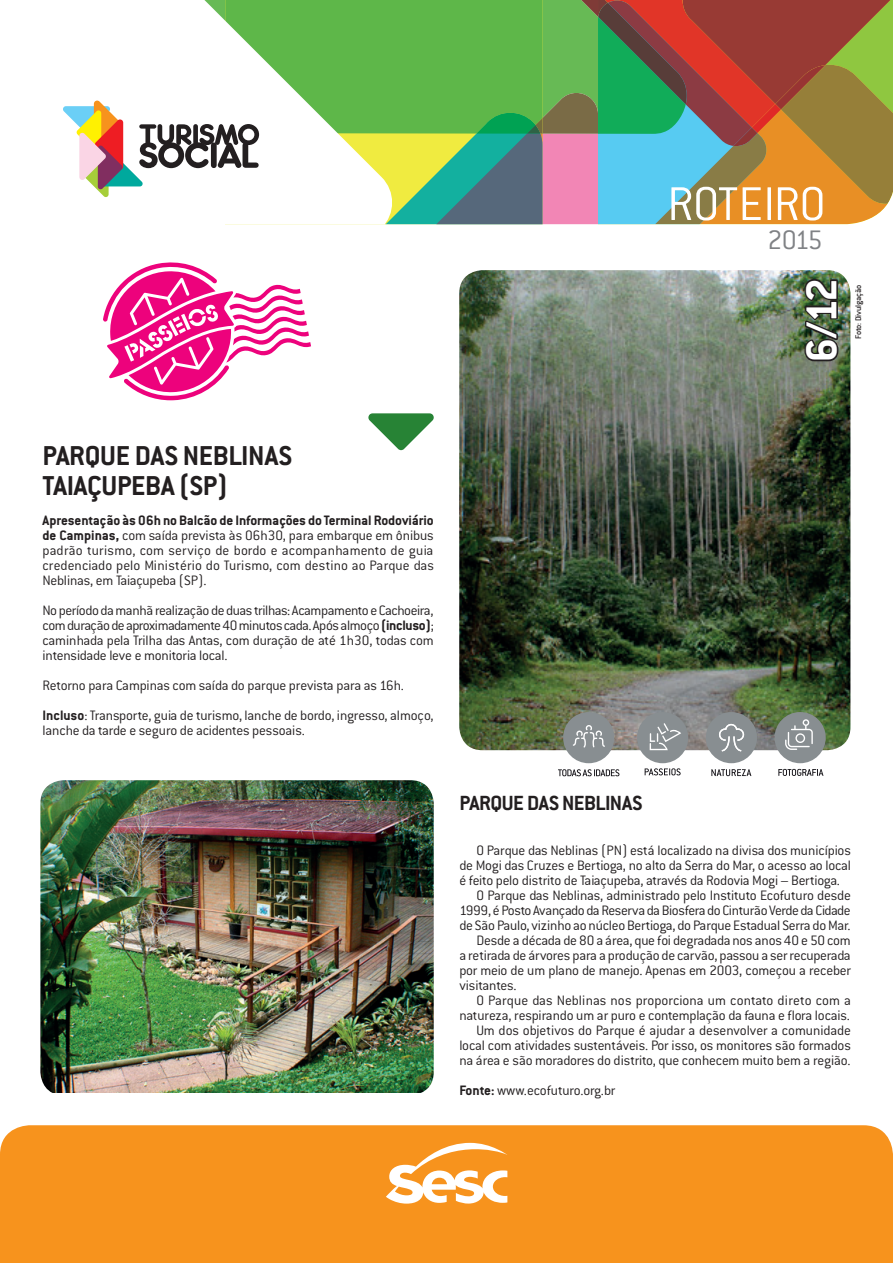
<style>
.page{position:relative;width:893px;height:1263px;background:#fff}
.page>*{position:absolute;margin:0;border:0;box-sizing:border-box;transform-origin:0 0}
.t1{font:300 51.9px "Conduit ITC";letter-spacing:-.015em;color:#fff}
.t2{font:700 47.55px "Conduit ITC";color:#fff}
.t3{font:700 30px/30px "Conduit ITC";letter-spacing:-.01em;color:#231f20}
.t4{font:300 29.4px "Conduit ITC";color:#808285}
.t5{font:700 22.5px "Conduit ITC";letter-spacing:-.02em;color:#231f20}
.t6{font:300 15px/15px "Conduit ITC";letter-spacing:-.015em;color:#231f20;text-align:justify}
.t7{font:300 15px "Conduit ITC";letter-spacing:.005em;color:#231f20}
.t8{font:500 9px "Conduit ITC";letter-spacing:-.01em;color:#231f20}
.s1{font-weight:700}
</style>
<div class="page">
<svg style="left:63px;top:0;width:830px;height:225px"></svg>
<svg style="left:103px;top:262px;width:208px;height:138px"></svg>
<div style="left:0;top:1125px;width:893px;height:138px;background:#f7931d"></div>
<svg style="left:386px;top:1140px;width:121px;height:63px"></svg>
<img style="left:459px;top:270px;width:391px;height:480px">
<svg style="left:368px;top:413px;width:66px;height:38px"></svg>
<svg style="left:711px;top:769px;width:40px;height:7px"></svg>
<div style="left:706px;top:712px;width:51px;height:51px;background:#888e91;border-radius:50%"></div>
<svg style="left:719px;top:724px;width:25px;height:27px"></svg>
<div style="left:637px;top:712px;width:51px;height:51px;background:#888e91;border-radius:50%"></div>
<svg style="left:650px;top:723px;width:31px;height:27px"></svg>
<svg style="left:645px;top:768px;width:36px;height:7px"></svg>
<div style="left:774px;top:712px;width:52px;height:51px;background:#888e91;border-radius:50%"></div>
<svg style="left:785px;top:719px;width:28px;height:31px"></svg>
<svg style="left:778px;top:769px;width:45px;height:7px"></svg>
<div style="left:563px;top:712px;width:51px;height:51px;background:#888e91;border-radius:50%"></div>
<svg style="left:573px;top:725px;width:32px;height:22px"></svg>
<svg style="left:558px;top:769px;width:61px;height:7px"></svg>
<img style="left:802px;top:277px;width:38px;height:86px">
<img style="left:40px;top:780px;width:394px;height:313px">
<h1 class="t1" style="left:667px;top:176px;width:160px">ROTEIRO</h1>
<h3 class="t4" style="left:768px;top:224px;width:56px">2015</h3>
<h2 class="t2" style="left:794px;top:362px;width:86px;rotate:-90deg">6/12</h2>
<p class="t8" style="left:853px;top:339px;width:55px;rotate:-90deg">Foto: Divulgação</p>
<h3 class="t3" style="left:43px;top:440px;width:251px">PARQUE DAS NEBLINAS<br>TAIAÇUPEBA (SP)</h3>
<p class="t6" style="left:43px;top:513px;width:393px"><span class="s1">Apresentação às 06h no Balcão de Informações do Terminal Rodoviário de Campinas,</span> com saída prevista às 06h30, para embarque em ônibus padrão turismo, com serviço de bordo e acompanhamento de guia credenciado pelo Ministério do Turismo, com destino ao Parque das Neblinas, em Taiaçupeba (SP).</p>
<p class="t6" style="left:43px;top:603px;width:393px">No período da manhã realização de duas trilhas: Acampamento e Cachoeira, com duração de aproximadamente 40 minutos cada. Após almoço <span class="s1">(incluso)</span>; caminhada pela Trilha das Antas, com duração de até 1h30, todas com intensidade leve e monitoria local.</p>
<p class="t6" style="left:43px;top:670px;width:393px;line-height:30px">Retorno para Campinas com saída do parque prevista para as 16h.<br><span class="s1">Incluso</span>: Transporte, guia de turismo, lanche de bordo, ingresso, almoço,</p>
<p class="t6" style="left:43px;top:723px;width:264px">lanche da tarde e seguro de acidentes pessoais.</p>
<h3 class="t5" style="left:459px;top:790px;width:184px">PARQUE DAS NEBLINAS</h3>
<p class="t6" style="left:476px;top:843px;width:376px">O Parque das Neblinas (PN) está localizado na divisa dos municípios</p>
<p class="t6" style="left:459px;top:858px;width:393px">de Mogi das Cruzes e Bertioga, no alto da Serra do Mar, o acesso ao local</p>
<p class="t6" style="left:459px;top:873px;width:382px">é feito pelo distrito de Taiaçupeba, através da Rodovia Mogi – Bertioga.</p>
<p class="t6" style="left:476px;top:888px;width:376px">O Parque das Neblinas, administrado pelo Instituto Ecofuturo desde</p>
<p class="t6" style="left:459px;top:903px;width:393px">1999, é Posto Avançado da Reserva da Biosfera do Cinturão Verde da Cidade</p>
<p class="t6" style="left:459px;top:918px;width:393px">de São Paulo, vizinho ao núcleo Bertioga, do Parque Estadual Serra do Mar.</p>
<p class="t6" style="left:476px;top:933px;width:376px">Desde a década de 80 a área, que foi degradada nos anos 40 e 50 com</p>
<p class="t6" style="left:459px;top:948px;width:393px">a retirada de árvores para a produção de carvão, passou a ser recuperada</p>
<p class="t6" style="left:459px;top:963px;width:393px">por meio de um plano de manejo. Apenas em 2003, começou a receber</p>
<p class="t6" style="left:459px;top:978px;width:59px">visitantes.</p>
<p class="t7" style="left:476px;top:992px;width:376px">O Parque das Neblinas nos proporciona um contato direto com a</p>
<p class="t6" style="left:459px;top:1008px;width:392px">natureza, respirando um ar puro e contemplação da fauna e flora locais.</p>
<p class="t6" style="left:476px;top:1023px;width:376px">Um dos objetivos do Parque é ajudar a desenvolver a comunidade</p>
<p class="t6" style="left:459px;top:1038px;width:393px">local com atividades sustentáveis. Por isso, os monitores são formados</p>
<p class="t6" style="left:459px;top:1053px;width:393px">na área e são moradores do distrito, que conhecem muito bem a região.</p>
<p class="t6" style="left:459px;top:1083px;width:157px"><span class="s1">Fonte:</span> www.ecofuturo.org.br</p>
</div>
